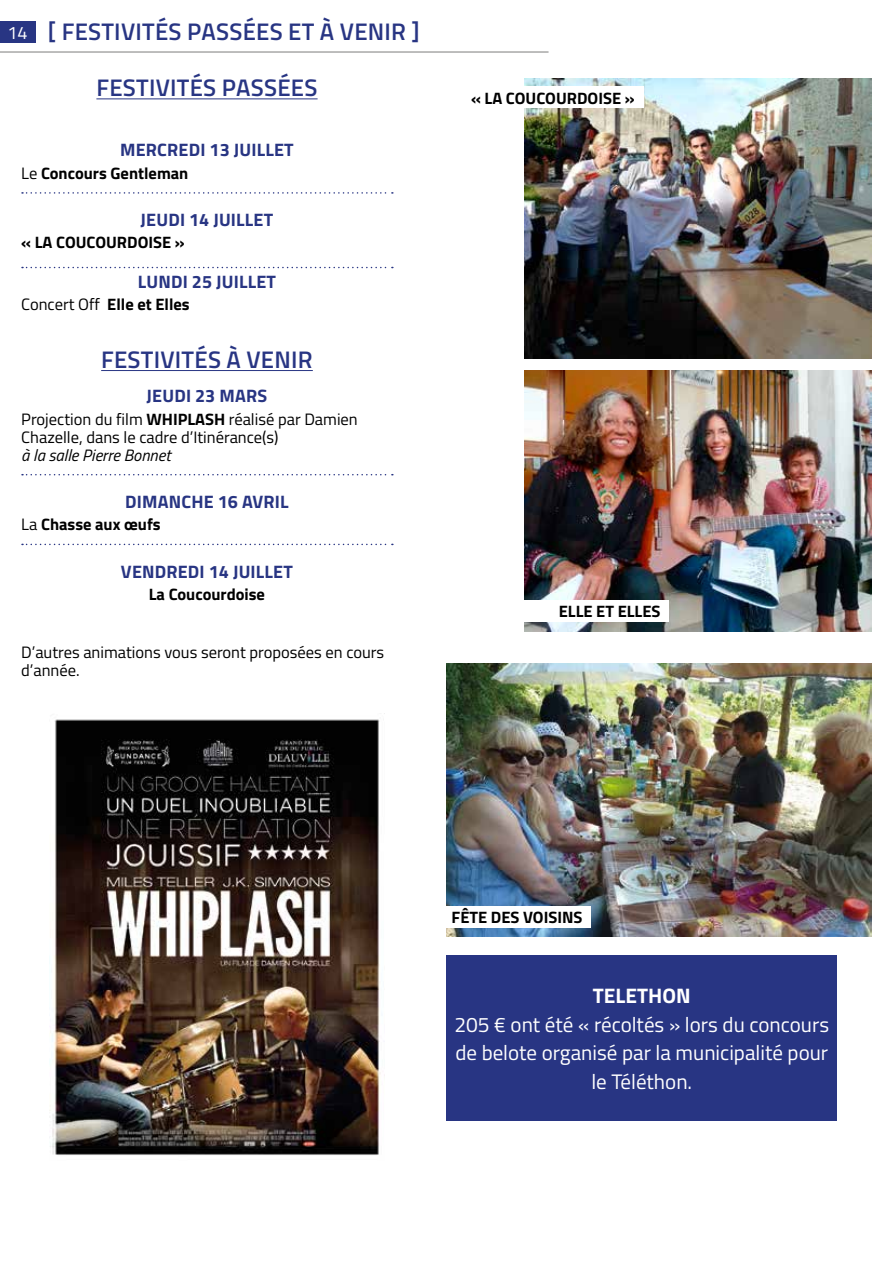
<style>
.page{position:relative;width:893px;height:1263px;background:#fff}
.page>*{position:absolute;margin:0;border:0;box-sizing:border-box;transform-origin:0 0}
.t1{font:600 24px "Titillium";letter-spacing:.01em;color:#283583}
.t2{font:21px/28.5px "Titillium";color:#fff;text-align:center}
.t3{font:700 21px "Titillium";color:#fff}
.t4{font:700 18px "Titillium";letter-spacing:.01em;color:#283583}
.t5{font:16.5px/18px "Titillium";color:#000}
.t6{font:700 16.5px "Titillium";color:#000}
.t7{font:italic 16.5px "Titillium";color:#000}
.s1{font-weight:400;font-size:18px;color:#fff}
.s2{font-weight:400}
.s3{font-weight:700}
</style>
<div class="page">
<div style="left:0;top:21px;width:35px;height:21px;background:#283583"></div>
<hr style="left:0;top:51px;width:549px;height:2px;background:#a8a8a7">
<hr style="left:96px;top:99px;width:222px;height:1px;background:#283583">
<svg style="left:22px;top:192px;width:371px;height:2px"></svg>
<svg style="left:22px;top:267px;width:371px;height:1px"></svg>
<hr style="left:101px;top:370px;width:212px;height:1px;background:#283583">
<svg style="left:22px;top:474px;width:371px;height:1px"></svg>
<svg style="left:22px;top:544px;width:371px;height:1px"></svg>
<div style="left:446px;top:955px;width:391px;height:166px;background:#283583"></div>
<img style="left:524px;top:78px;width:348px;height:281px">
<img style="left:524px;top:370px;width:348px;height:261px">
<div style="left:454px;top:87px;width:189px;height:21px;background:#fff"></div>
<div style="left:497px;top:600px;width:172px;height:22px;background:#fff"></div>
<img style="left:446px;top:663px;width:426px;height:274px">
<div style="left:412px;top:906px;width:179px;height:21px;background:#fff"></div>
<img style="left:50px;top:719px;width:331px;height:436px">
<h1 class="t1" style="left:7px;top:14px;width:414px"><span class="s1">14</span> [ FESTIVITÉS PASSÉES ET À VENIR ]</h1>
<h1 class="t1" style="left:96px;top:70px;width:223px">FESTIVITÉS PASSÉES</h1>
<p class="t4" style="left:120px;top:136px;width:175px">MERCREDI 13 JUILLET</p>
<p class="t6" style="left:21px;top:160px;width:169px"><span class="s2">Le</span> Concours Gentleman</p>
<p class="t4" style="left:141px;top:206px;width:134px">JEUDI 14 JUILLET</p>
<p class="t6" style="left:21px;top:230px;width:165px">« LA COUCOURDOISE »</p>
<p class="t4" style="left:138px;top:268px;width:140px">LUNDI 25 JUILLET</p>
<p class="t6" style="left:21px;top:292px;width:170px"><span class="s2">Concert Off</span> Elle et Elles</p>
<h1 class="t1" style="left:101px;top:341px;width:213px">FESTIVITÉS À VENIR</h1>
<p class="t4" style="left:147px;top:382px;width:122px">JEUDI 23 MARS</p>
<p class="t5" style="left:21px;top:409px;width:338px">Projection du film <span class="s3">WHIPLASH</span> réalisé par Damien<br>Chazelle, dans le cadre d’Itinérance(s)</p>
<p class="t7" style="left:21px;top:443px;width:151px">à la salle Pierre Bonnet</p>
<p class="t4" style="left:125px;top:488px;width:165px">DIMANCHE 16 AVRIL</p>
<p class="t6" style="left:21px;top:512px;width:141px"><span class="s2">La</span> Chasse aux œufs</p>
<p class="t4" style="left:121px;top:558px;width:173px">VENDREDI 14 JUILLET</p>
<p class="t6" style="left:149px;top:581px;width:118px">La Coucourdoise</p>
<p class="t5" style="left:21px;top:643px;width:365px">D’autres animations vous seront proposées en cours d’année.</p>
<p class="t6" style="left:471px;top:85px;width:165px">« LA COUCOURDOISE »</p>
<p class="t6" style="left:559px;top:599px;width:103px">ELLE ET ELLES</p>
<p class="t6" style="left:452px;top:904px;width:132px">FÊTE DES VOISINS</p>
<p class="t3" style="left:593px;top:980px;width:99px">TELETHON</p>
<p class="t2" style="left:454px;top:1009px;width:376px">205 € ont été « récoltés » lors du concours de belote organisé par la municipalité pour le Téléthon.</p>
</div>
